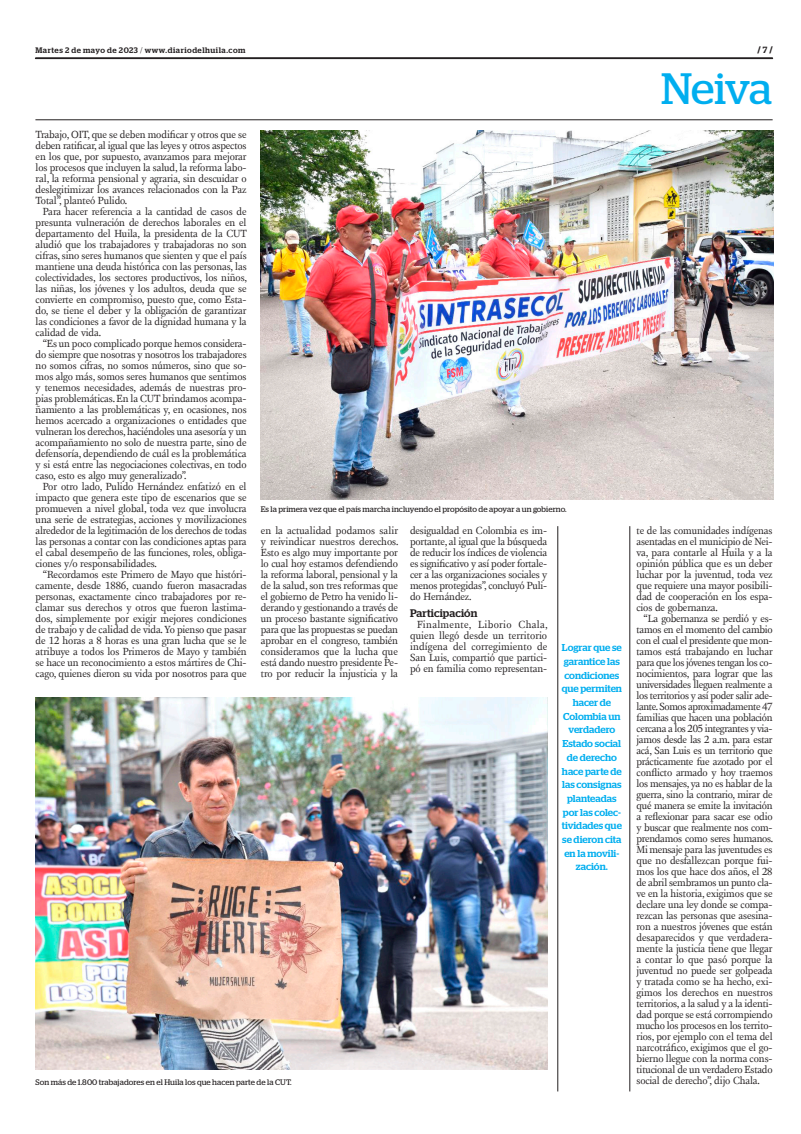
<style>
.page{position:relative;width:801px;height:1134px;background:#fff}
.page>*{position:absolute;margin:0;border:0;box-sizing:border-box;transform-origin:0 0}
.t1{font:43.9px "Stag";letter-spacing:-.025em;color:#00aeef}
.t2{font:500 11px "Stag";letter-spacing:.01em;color:#231f20}
.t3{font:10.6px/11px "New Fournier BP";letter-spacing:-.01em;color:#231f20;text-align:justify}
.t4{font:500 10px/13.7px "Stag";color:#00aeef;text-align:center}
.t5{font:700 9px "Stag";color:#231f20}
.t6{font:8px "Stag";letter-spacing:.01em;color:#231f20}
.t7{font:500 8px "Stag";letter-spacing:.065em;color:#231f20}
.s1{font-weight:300}
.s2{font-weight:500}
</style>
<div class="page">
<svg style="left:35px;top:58px;width:738px;height:1px"></svg>
<hr style="left:35px;top:120px;width:737px;height:1px;background:#231f20">
<img style="left:261px;top:130px;width:513px;height:369px">
<img style="left:36px;top:697px;width:511px;height:372px">
<hr style="left:629px;top:526px;width:1px;height:565px;background:#231f20">
<hr style="left:557px;top:526px;width:1px;height:565px;background:#231f20">
<p class="t7" style="left:35px;top:45px;width:211px">Martes 2 de mayo de 2023 <span class="s1">/</span> www.diariodelhuila.com</p>
<p class="t3" style="left:36px;top:129px;width:212px">Trabajo, OIT, que se deben modificar y otros que se deben ratificar, al igual que las leyes y otros aspectos en los que, por supuesto, avanzamos para mejorar los procesos que incluyen la salud, la reforma labo&shy;ral, la reforma pensional y agraria, sin descuidar o deslegitimizar los avances relacionados con la Paz Total”, planteó Pulido.</p>
<p class="t3" style="left:36px;top:206px;width:213px;text-indent:7px">Para hacer referencia a la cantidad de casos de presunta vulneración de derechos laborales en el departamento del Huila, la presidenta de la CUT aludió que los trabajadores y trabajadoras no son cifras, sino seres humanos que sienten y que el país mantiene una deuda histórica con las personas, las colectividades, los sectores productivos, los niños, las niñas, los jóvenes y los adultos, deuda que se convierte en compromiso, puesto que, como Esta&shy;do, se tiene el deber y la obligación de garantizar las condiciones a favor de la dignidad humana y la calidad de vida.</p>
<p class="t3" style="left:36px;top:338px;width:213px;text-indent:7px">“Es un poco complicado porque hemos considera&shy;do siempre que nosotras y nosotros los trabajadores no somos cifras, no somos números, sino que so&shy;mos algo más, somos seres humanos que sentimos y tenemos necesidades, además de nuestras pro&shy;pias problemáticas. En la CUT brindamos acompa&shy;ñamiento a las problemáticas y, en ocasiones, nos hemos acercado a organizaciones o entidades que vulneran los derechos, haciéndoles una asesoría y un acompañamiento no solo de nuestra parte, sino de defensoría, dependiendo de cuál es la problemática y si está entre las negociaciones colectivas, en todo caso, esto es algo muy generalizado”.</p>
<p class="t3" style="left:36px;top:481px;width:213px;text-indent:7px">Por otro lado, Pulido Hernández enfatizó en el impacto que genera este tipo de escenarios que se promueven a nivel global, toda vez que involucra una serie de estrategias, acciones y movilizaciones alrededor de la legitimación de los derechos de todas las personas a contar con las condiciones aptas para el cabal desempeño de las funciones, roles, obliga&shy;ciones y/o responsabilidades.</p>
<p class="t3" style="left:36px;top:569px;width:213px;text-indent:7px">“Recordamos este Primero de Mayo que históri&shy;camente, desde 1886, cuando fueron masacradas personas, exactamente cinco trabajadores por re&shy;clamar sus derechos y otros que fueron lastima&shy;dos, simplemente por exigir mejores condiciones de trabajo y de calidad de vida. Yo pienso que pasar de 12 horas a 8 horas es una gran lucha que se le atribuye a todos los Primeros de Mayo y también se hace un reconocimiento a estos mártires de Chi&shy;cago, quienes dieron su vida por nosotros para que</p>
<p class="t6" style="left:261px;top:504px;width:307px">Es la primera vez que el país marcha incluyendo el propósito de apoyar a un gobierno.</p>
<p class="t3" style="left:261px;top:524px;width:139px">en la actualidad podamos salir y reivindicar nuestros derechos.<br>Esto es algo muy importante por lo cual hoy estamos defendiendo la reforma laboral, pensional y la de la salud, son tres reformas que el gobierno de Petro ha venido li&shy;derando y gestionando a través de un proceso bastante significativo para que las propuestas se puedan aprobar en el congreso, también consideramos que la lucha que está dando nuestro presidente Pe&shy;tro por reducir la injusticia y la</p>
<p class="t3" style="left:410px;top:524px;width:139px">desigualdad en Colombia es im&shy;portante, al igual que la búsqueda de reducir los índices de violencia es significativo y así poder fortale&shy;cer a las organizaciones sociales y menos protegidas”, concluyó Puli&shy;do Hernández.</p>
<p class="t2" style="left:410px;top:607px;width:69px">Participación</p>
<p class="t3" style="left:410px;top:619px;width:139px;text-indent:7px">Finalmente, Liborio Chala, quien llegó desde un territorio indígena del corregimiento de San Luis, compartió que partici&shy;pó en familia como representan-</p>
<p class="t4" style="left:562px;top:641px;width:62px">Lograr que se garantice las condiciones que permiten hacer de<br>Colombia un verdadero<br>Estado social de derecho hace parte de las consignas planteadas por las colec&shy;tividades que se dieron cita en la movili&shy;zación.</p>
<p class="t6" style="left:35px;top:1078px;width:258px">Son más de 1.800 trabajadores en el Huila los que hacen parte de la CUT.</p>
<p class="t5" style="left:757px;top:45px;width:17px">/ <span class="s2">7</span> /</p>
<h1 class="t1" style="left:661px;top:63px;width:113px">Neiva</h1>
<p class="t3" style="left:636px;top:525px;width:138px">te de las comunidades indígenas asentadas en el municipio de Nei&shy;va, para contarle al Huila y a la opinión pública que es un deber luchar por la juventud, toda vez que requiere una mayor posibili&shy;dad de cooperación en los espa&shy;cios de gobernanza.</p>
<p class="t3" style="left:636px;top:613px;width:138px;text-indent:7px">“La gobernanza se perdió y es&shy;tamos en el momento del cambio con el cual el presidente que mon&shy;tamos está trabajando en luchar para que los jóvenes tengan los co&shy;nocimientos, para lograr que las universidades lleguen realmente a los territorios y así poder salir ade&shy;lante. Somos aproximadamente 47 familias que hacen una población cercana a los 205 integrantes y via&shy;jamos desde las 2 a.m. para estar acá, San Luis es un territorio que prácticamente fue azotado por el conflicto armado y hoy traemos los mensajes, ya no es hablar de la guerra, sino la contrario, mirar de qué manera se emite la invitación a reflexionar para sacar ese odio y buscar que realmente nos com&shy;prendamos como seres humanos.<br>Mi mensaje para las juventudes es que no desfallezcan porque fui&shy;mos los que hace dos años, el 28 de abril sembramos un punto cla&shy;ve en la historia, exigimos que se declare una ley donde se compa&shy;rezcan las personas que asesina&shy;ron a nuestros jóvenes que están desaparecidos y que verdadera&shy;mente la justicia tiene que llegar a contar lo que pasó porque la juventud no puede ser golpeada y tratada como se ha hecho, exi&shy;gimos los derechos en nuestros territorios, a la salud y a la identi&shy;dad porque se está corrompiendo mucho los procesos en los territo&shy;rios, por ejemplo con el tema del narcotráfico, exigimos que el go&shy;bierno llegue con la norma cons&shy;titucional de un verdadero Estado social de derecho”, dijo Chala.</p>
</div>
